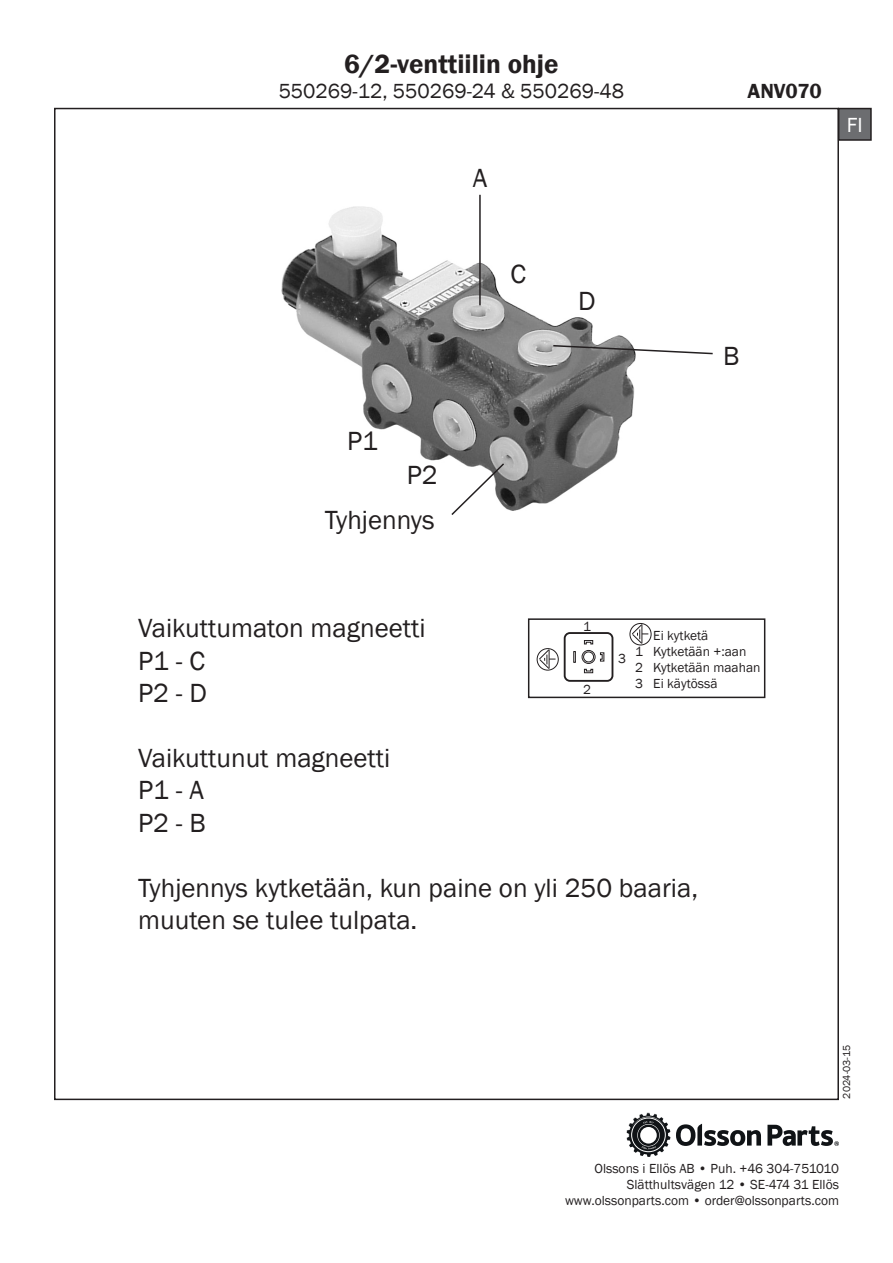
<style>
.page{position:relative;width:893px;height:1263px;background:#fff}
.page>*{position:absolute;margin:0;border:0;box-sizing:border-box;transform-origin:0 0}
.t1{font:27px/32.4px "Franklin Gothic";color:#231f20}
.t2{font:600 27px "Franklin Gothic";color:#231f20}
.t3{font:21px "Franklin Gothic";color:#231f20}
.t4{font:600 21px "Franklin Gothic";color:#231f20}
.t5{font:21px "Franklin Gothic";color:#fff}
.t6{font:13.5px/16.2px "Franklin Gothic";color:#231f20;text-align:right}
.t7{font:10.5px "Franklin Gothic";color:#231f20}
</style>
<div class="page">
<img style="left:282px;top:206px;width:354px;height:304px">
<svg style="left:552px;top:344px;width:161px;height:11px"></svg>
<svg style="left:450px;top:462px;width:56px;height:53px"></svg>
<hr style="left:479px;top:195px;width:2px;height:110px;background:#231f20">
<svg style="left:539px;top:649px;width:17px;height:20px"></svg>
<div style="left:537px;top:648px;width:21px;height:22px;border:1px solid #231f20;border-radius:50%"></div>
<div style="left:564px;top:632px;width:49px;height:50px;border:2px solid #231f20;border-radius:5px"></div>
<svg style="left:573px;top:640px;width:32px;height:33px"></svg>
<svg style="left:632px;top:624px;width:16px;height:20px"></svg>
<div style="left:630px;top:623px;width:21px;height:22px;border:1px solid #231f20;border-radius:50%"></div>
<div style="left:528px;top:618px;width:237px;height:80px;border:2px solid #231f20"></div>
<div style="left:839px;top:109px;width:32px;height:31px;background:#6c6d70"></div>
<div style="left:838px;top:108px;width:34px;height:33px;border:2px solid #231f20"></div>
<svg style="left:676px;top:1124px;width:85px;height:22px"></svg>
<svg style="left:626px;top:1113px;width:44px;height:44px"></svg>
<svg style="left:767px;top:1125px;width:72px;height:21px"></svg>
<p class="t2" style="left:344px;top:47px;width:216px">6/2-venttiilin ohje</p>
<p class="t3" style="left:279px;top:78px;width:347px">550269-12, 550269-24 &amp; 550269-48</p>
<p class="t4" style="left:748px;top:78px;width:76px">ANV070</p>
<p class="t1" style="left:473px;top:163px;width:16px">A</p>
<h2 class="t5" style="left:847px;top:112px;width:17px">FI</h2>
<p class="t1" style="left:347px;top:426px;width:32px">P1</p>
<p class="t1" style="left:407px;top:459px;width:32px">P2</p>
<p class="t1" style="left:325px;top:504px;width:111px">Tyhjennys</p>
<p class="t1" style="left:511px;top:258px;width:17px">C</p>
<p class="t1" style="left:578px;top:285px;width:19px">D</p>
<p class="t1" style="left:723px;top:340px;width:18px">B</p>
<p class="t1" style="left:138px;top:613px;width:289px">Vaikuttumaton magneetti</p>
<p class="t1" style="left:138px;top:645px;width:68px">P1 - C</p>
<p class="t1" style="left:138px;top:677px;width:70px">P2 - D</p>
<p class="t1" style="left:138px;top:742px;width:253px">Vaikuttunut magneetti</p>
<p class="t1" style="left:138px;top:775px;width:67px">P1 - A</p>
<p class="t1" style="left:138px;top:807px;width:69px">P2 - B</p>
<p class="t6" style="left:583px;top:618px;width:9px">1</p>
<p class="t6" style="left:583px;top:682px;width:9px">2</p>
<p class="t6" style="left:618px;top:651px;width:9px">3</p>
<p class="t6" style="left:653px;top:627px;width:57px">Ei kytketä</p>
<p class="t6" style="left:635px;top:644px;width:113px">1 Kytketään +:aan</p>
<p class="t6" style="left:635px;top:660px;width:127px">2 Kytketään maahan</p>
<p class="t6" style="left:635px;top:676px;width:84px">3 Ei käytössä</p>
<p class="t1" style="left:138px;top:872px;width:561px">Tyhjennys kytketään, kun paine on yli 250 baaria, muuten se tulee tulpata.</p>
<p class="t7" style="left:840px;top:1098px;width:55px;rotate:-90deg">2024-03-15</p>
<p class="t6" style="left:565px;top:1160px;width:275px">Olssons i Ellös AB • Puh. +46 304-751010<br>Slätthultsvägen 12 • SE-474 31 Ellös www.olssonparts.com • order@olssonparts.com</p>
</div>
